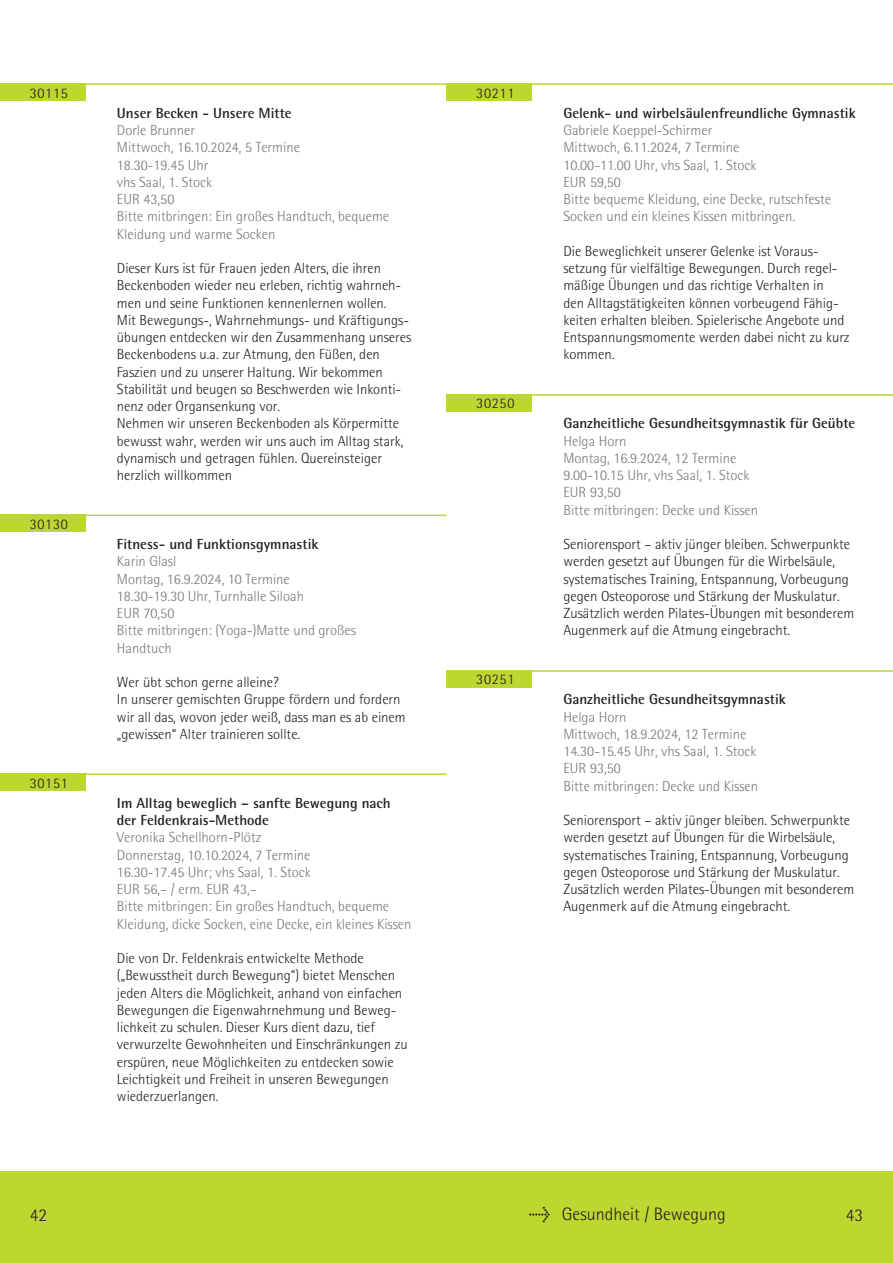
<style>
.page{position:relative;width:893px;height:1263px;background:#fff}
.page>*{position:absolute;margin:0;border:0;box-sizing:border-box;transform-origin:0 0}
.t1{font:300 18px "Rotis Semi Sans";color:#231f20}
.Text{font:300 14.7px/17.2px "Rotis Semi Sans";color:#231f20}
.Dozent_und_Datum{font:300 14.7px/17.2px "Rotis Semi Sans";color:#76787b}
.Fließtext_fett{font:700 14.7px/17.2px "Rotis Semi Sans";color:#231f20}
.Zahlen_schwarz{font:300 14.7px "Rotis Semi Sans";letter-spacing:.05em;color:#231f20}
.s1{font-family:"Meta Plus";font-weight:400}
</style>
<div class="page">
<div style="left:446px;top:83px;width:85px;height:18px;background:#bed630"></div>
<hr style="left:531px;top:83px;width:362px;height:2px;background:#bed630">
<div style="left:0;top:83px;width:85px;height:18px;background:#bed630"></div>
<hr style="left:85px;top:83px;width:361px;height:2px;background:#bed630">
<div style="left:0;top:515px;width:85px;height:17px;background:#bed630"></div>
<hr style="left:85px;top:515px;width:361px;height:1px;background:#bed630">
<div style="left:446px;top:670px;width:85px;height:17px;background:#bed630"></div>
<hr style="left:531px;top:670px;width:362px;height:2px;background:#bed630">
<div style="left:0;top:773px;width:85px;height:18px;background:#bed630"></div>
<hr style="left:85px;top:773px;width:361px;height:2px;background:#bed630">
<div style="left:446px;top:394px;width:85px;height:17px;background:#bed630"></div>
<hr style="left:531px;top:394px;width:362px;height:2px;background:#bed630">
<div style="left:0;top:1172px;width:446px;height:91px;background:#bed630"></div>
<div style="left:446px;top:1172px;width:447px;height:91px;background:#bed630"></div>
<p class="Zahlen_schwarz" style="left:30px;top:84px;width:40px">30115</p>
<p class="Zahlen_schwarz" style="left:30px;top:515px;width:40px">30130</p>
<p class="Zahlen_schwarz" style="left:30px;top:774px;width:40px">30151</p>
<p class="Fließtext_fett" style="left:117px;top:104px;width:176px">Unser Becken - Unsere Mitte</p>
<p class="Dozent_und_Datum" style="left:117px;top:121px;width:80px">Dorle Brunner</p>
<p class="Dozent_und_Datum" style="left:117px;top:139px;width:185px">Mittwoch, 16.10.2024, 5 Termine</p>
<p class="Dozent_und_Datum" style="left:117px;top:156px;width:93px">18.30-19.45 Uhr</p>
<p class="Dozent_und_Datum" style="left:117px;top:173px;width:97px">vhs Saal, 1. Stock</p>
<p class="Dozent_und_Datum" style="left:117px;top:190px;width:59px">EUR 43,50</p>
<p class="Dozent_und_Datum" style="left:117px;top:208px;width:274px">Bitte mitbringen: Ein großes Handtuch, bequeme<br>Kleidung und warme Socken</p>
<p class="Text" style="left:117px;top:259px;width:286px">Dieser Kurs ist für Frauen jeden Alters, die ihren<br>Beckenboden wieder neu erleben, richtig wahrneh&shy;men und seine Funktionen kennenlernen wollen.</p>
<p class="Text" style="left:117px;top:311px;width:296px">Mit Bewegungs-, Wahrnehmungs- und Kräftigungs&shy;übungen entdecken wir den Zusammenhang unseres Beckenbodens u.a. zur Atmung, den Füßen, den Faszien und zu unserer Haltung. Wir bekommen Stabilität und beugen so Beschwerden wie Inkonti&shy;nenz oder Organsenkung vor.</p>
<p class="Text" style="left:117px;top:415px;width:288px">Nehmen wir unseren Beckenboden als Körpermitte bewusst wahr, werden wir uns auch im Alltag stark, dynamisch und getragen fühlen. Quereinsteiger herzlich willkommen</p>
<p class="Fließtext_fett" style="left:117px;top:535px;width:203px">Fitness- und Funktionsgymnastik</p>
<p class="Dozent_und_Datum" style="left:117px;top:553px;width:61px">Karin Glasl</p>
<p class="Dozent_und_Datum" style="left:117px;top:570px;width:174px">Montag, 16.9.2024, 10 Termine</p>
<p class="Dozent_und_Datum" style="left:117px;top:587px;width:189px">18.30-19.30 Uhr, Turnhalle Siloah</p>
<p class="Dozent_und_Datum" style="left:117px;top:604px;width:59px">EUR 70,50</p>
<p class="Dozent_und_Datum" style="left:117px;top:622px;width:241px">Bitte mitbringen: (Yoga-)Matte und großes<br>Handtuch</p>
<p class="Text" style="left:117px;top:673px;width:163px">Wer übt schon gerne alleine?</p>
<p class="Text" style="left:117px;top:691px;width:290px">In unserer gemischten Gruppe fördern und fordern wir all das, wovon jeder weiß, dass man es ab einem „gewissen“ Alter trainieren sollte.</p>
<p class="Fließtext_fett" style="left:117px;top:794px;width:275px">Im Alltag beweglich – sanfte Bewegung nach der Feldenkrais-Methode</p>
<p class="Dozent_und_Datum" style="left:117px;top:829px;width:146px">Veronika Schellhorn-Plötz</p>
<p class="Dozent_und_Datum" style="left:117px;top:846px;width:195px">Donnerstag, 10.10.2024, 7 Termine</p>
<p class="Dozent_und_Datum" style="left:117px;top:863px;width:195px">16.30-17.45 Uhr; vhs Saal, 1. Stock</p>
<p class="Dozent_und_Datum" style="left:117px;top:880px;width:141px">EUR 56,– / erm. EUR 43,–</p>
<p class="Dozent_und_Datum" style="left:117px;top:898px;width:296px">Bitte mitbringen: Ein großes Handtuch, bequeme<br>Kleidung, dicke Socken, eine Decke, ein kleines Kissen</p>
<p class="Text" style="left:117px;top:949px;width:248px">Die von Dr. Feldenkrais entwickelte Methode</p>
<p class="Text" style="left:117px;top:967px;width:292px">(„Bewusstheit durch Bewegung“) bietet Menschen jeden Alters die Möglichkeit, anhand von einfachen Bewegungen die Eigenwahrnehmung und Beweg&shy;lichkeit zu schulen. Dieser Kurs dient dazu, tief verwurzelte Gewohnheiten und Einschränkungen zu erspüren, neue Möglichkeiten zu entdecken sowie Leichtigkeit und Freiheit in unseren Bewegungen wiederzuerlangen.</p>
<p class="Zahlen_schwarz" style="left:476px;top:84px;width:40px">30211</p>
<p class="Zahlen_schwarz" style="left:476px;top:395px;width:40px">30250</p>
<p class="Zahlen_schwarz" style="left:476px;top:671px;width:40px">30251</p>
<p class="Fließtext_fett" style="left:563px;top:104px;width:294px">Gelenk- und wirbelsäulenfreundliche Gymnastik</p>
<p class="Dozent_und_Datum" style="left:563px;top:121px;width:150px">Gabriele Koeppel-Schirmer</p>
<p class="Dozent_und_Datum" style="left:563px;top:139px;width:177px">Mittwoch, 6.11.2024, 7 Termine</p>
<p class="Dozent_und_Datum" style="left:563px;top:156px;width:195px">10.00-11.00 Uhr, vhs Saal, 1. Stock</p>
<p class="Dozent_und_Datum" style="left:563px;top:173px;width:59px">EUR 59,50</p>
<p class="Dozent_und_Datum" style="left:563px;top:190px;width:269px">Bitte bequeme Kleidung, eine Decke, rutschfeste<br>Socken und ein kleines Kissen mitbringen.</p>
<p class="Text" style="left:563px;top:242px;width:288px">Die Beweglichkeit unserer Gelenke ist Voraus&shy;setzung für vielfältige Bewegungen. Durch regel&shy;mäßige Übungen und das richtige Verhalten in<br>den Alltagstätigkeiten können vorbeugend Fähig&shy;keiten erhalten bleiben. Spielerische Angebote und Entspannungsmomente werden dabei nicht zu kurz kommen.</p>
<p class="Fließtext_fett" style="left:563px;top:414px;width:293px">Ganzheitliche Gesundheitsgymnastik für Geübte</p>
<p class="Dozent_und_Datum" style="left:563px;top:432px;width:64px">Helga Horn</p>
<p class="Dozent_und_Datum" style="left:563px;top:449px;width:174px">Montag, 16.9.2024, 12 Termine</p>
<p class="Dozent_und_Datum" style="left:563px;top:466px;width:188px">9.00-10.15 Uhr, vhs Saal, 1. Stock</p>
<p class="Dozent_und_Datum" style="left:563px;top:484px;width:59px">EUR 93,50</p>
<p class="Dozent_und_Datum" style="left:563px;top:501px;width:196px">Bitte mitbringen: Decke und Kissen</p>
<p class="Text" style="left:563px;top:535px;width:288px">Seniorensport – aktiv jünger bleiben. Schwerpunkte werden gesetzt auf Übungen für die Wirbelsäule, systematisches Training, Entspannung, Vorbeugung gegen Osteoporose und Stärkung der Muskulatur.</p>
<p class="Text" style="left:563px;top:604px;width:292px">Zusätzlich werden Pilates-Übungen mit besonderem<br>Augenmerk auf die Atmung eingebracht.</p>
<p class="Fließtext_fett" style="left:563px;top:690px;width:224px">Ganzheitliche Gesundheitsgymnastik</p>
<p class="Dozent_und_Datum" style="left:563px;top:708px;width:64px">Helga Horn</p>
<p class="Dozent_und_Datum" style="left:563px;top:725px;width:185px">Mittwoch, 18.9.2024, 12 Termine</p>
<p class="Dozent_und_Datum" style="left:563px;top:742px;width:195px">14.30-15.45 Uhr, vhs Saal, 1. Stock</p>
<p class="Dozent_und_Datum" style="left:563px;top:760px;width:59px">EUR 93,50</p>
<p class="Dozent_und_Datum" style="left:563px;top:777px;width:196px">Bitte mitbringen: Decke und Kissen</p>
<p class="Text" style="left:563px;top:811px;width:288px">Seniorensport – aktiv jünger bleiben. Schwerpunkte werden gesetzt auf Übungen für die Wirbelsäule, systematisches Training, Entspannung, Vorbeugung gegen Osteoporose und Stärkung der Muskulatur.</p>
<p class="Text" style="left:563px;top:880px;width:292px">Zusätzlich werden Pilates-Übungen mit besonderem<br>Augenmerk auf die Atmung eingebracht.</p>
<p class="t1" style="left:30px;top:1204px;width:19px">42</p>
<p class="t1" style="left:529px;top:1204px;width:198px"><span class="s1">&gt;</span> Gesundheit / Bewegung</p>
<p class="t1" style="left:846px;top:1204px;width:19px">43</p>
</div>
